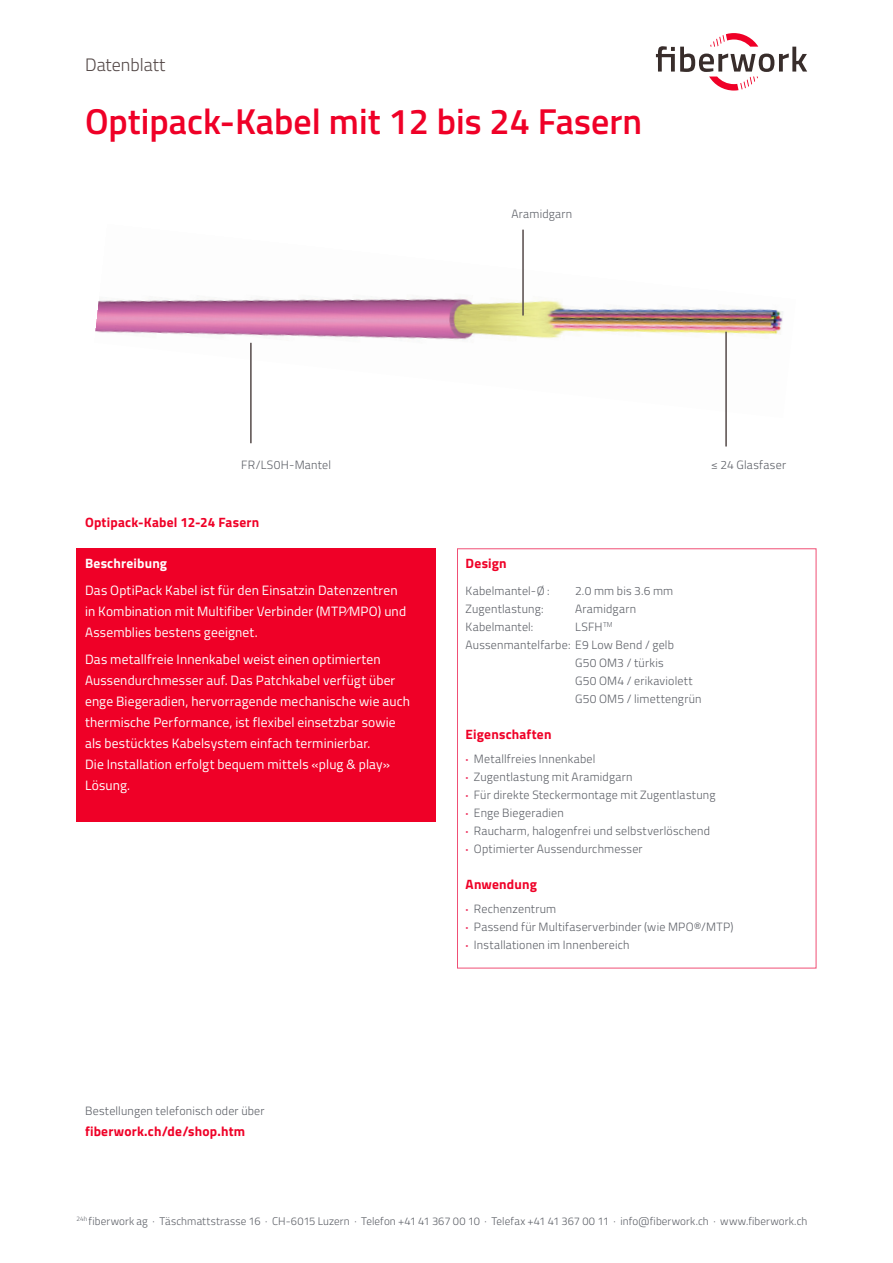
<style>
.page{position:relative;width:893px;height:1263px;background:#fff}
.page>*{position:absolute;margin:0;border:0;box-sizing:border-box;transform-origin:0 0}
.t1{font:600 36px "Titillium Web";color:#ef0027}
.t2{font:300 18px "Titillium Web";color:#554a49}
.t3{font:13.5px/21px "Titillium Web";letter-spacing:.01em;color:#fff}
.t4{font:700 13.5px "Titillium Web";letter-spacing:.015em;color:#ef0027}
.t5{font:700 13.5px "Titillium Web";letter-spacing:.015em;color:#fff}
.t6{font:300 12px "Titillium Web";letter-spacing:.015em;color:#5d6067}
.t7{font:300 11.1px "Titillium Web";letter-spacing:.01em;color:#5d6067}
.s1{font-weight:700;color:#f04f75}
</style>
<div class="page">
<svg style="left:656px;top:33px;width:151px;height:58px"></svg>
<img style="left:95px;top:229px;width:688px;height:114px">
<hr style="left:522px;top:230px;width:2px;height:85px;background:#554a49">
<hr style="left:725px;top:332px;width:2px;height:114px;background:#554a49">
<hr style="left:250px;top:343px;width:2px;height:100px;background:#554a49">
<div style="left:77px;top:548px;width:359px;height:273px;background:#ef0027"></div>
<div style="left:457px;top:548px;width:359px;height:420px;border:1px solid #f04f75"></div>
<h2 class="t2" style="left:85px;top:52px;width:82px">Datenblatt</h2>
<p class="t1" style="left:85px;top:95px;width:558px">Optipack-Kabel mit 12 bis 24 Fasern</p>
<p class="t6" style="left:511px;top:205px;width:62px">Aramidgarn</p>
<p class="t6" style="left:241px;top:456px;width:91px">FR/LS0H-Mantel</p>
<p class="t6" style="left:711px;top:456px;width:76px">≤ 24 Glasfaser</p>
<p class="t4" style="left:85px;top:512px;width:176px">Optipack-Kabel 12-24 Fasern</p>
<p class="t5" style="left:85px;top:553px;width:84px">Beschreibung</p>
<p class="t3" style="left:85px;top:579px;width:323px">Das OptiPack Kabel ist für den Einsatzin Datenzentren in Kombination mit Multifiber Verbinder (MTP/MPO) und<br>Assemblies bestens geeignet.</p>
<p class="t3" style="left:85px;top:648px;width:297px">Das metallfreie Innenkabel weist einen optimierten</p>
<p class="t3" style="left:85px;top:669px;width:312px">Aussendurchmesser auf. Das Patchkabel verfügt über</p>
<p class="t3" style="left:85px;top:690px;width:326px">enge Biegeradien, hervorragende mechanische wie auch</p>
<p class="t3" style="left:85px;top:711px;width:312px">thermische Performance, ist flexibel einsetzbar sowie</p>
<p class="t3" style="left:85px;top:732px;width:287px">als bestücktes Kabelsystem einfach terminierbar.</p>
<p class="t3" style="left:85px;top:753px;width:306px">Die Installation erfolgt bequem mittels «plug &amp; play»</p>
<p class="t3" style="left:85px;top:774px;width:47px">Lösung.</p>
<p class="t4" style="left:466px;top:553px;width:43px">Design</p>
<p class="t6" style="left:466px;top:582px;width:86px">Kabelmantel-Ø :</p>
<p class="t6" style="left:575px;top:582px;width:100px">2.0 mm bis 3.6 mm</p>
<p class="t6" style="left:466px;top:600px;width:79px">Zugentlastung:</p>
<p class="t6" style="left:575px;top:600px;width:62px">Aramidgarn</p>
<p class="t6" style="left:466px;top:618px;width:69px">Kabelmantel:</p>
<p class="t6" style="left:575px;top:618px;width:39px">LSFH<sup>TM</sup></p>
<p class="t6" style="left:466px;top:636px;width:210px">Aussenmantelfarbe: E9 Low Bend / gelb</p>
<p class="t6" style="left:575px;top:654px;width:90px">G50 OM3 / türkis</p>
<p class="t6" style="left:575px;top:672px;width:119px">G50 OM4 / erikaviolett</p>
<p class="t6" style="left:575px;top:690px;width:128px">G50 OM5 / limettengrün</p>
<p class="t4" style="left:466px;top:724px;width:87px">Eigenschaften</p>
<p class="t6" style="left:466px;top:750px;width:131px"><span class="s1">·</span> Metallfreies Innenkabel</p>
<p class="t6" style="left:466px;top:768px;width:168px"><span class="s1">·</span> Zugentlastung mit Aramidgarn</p>
<p class="t6" style="left:466px;top:786px;width:251px"><span class="s1">·</span> Für direkte Steckermontage mit Zugentlastung</p>
<p class="t6" style="left:466px;top:804px;width:100px"><span class="s1">·</span> Enge Biegeradien</p>
<p class="t6" style="left:466px;top:822px;width:246px"><span class="s1">·</span> Raucharm, halogenfrei und selbstverlöschend</p>
<p class="t6" style="left:466px;top:840px;width:179px"><span class="s1">·</span> Optimierter Aussendurchmesser</p>
<p class="t4" style="left:466px;top:874px;width:73px">Anwendung</p>
<p class="t6" style="left:466px;top:900px;width:92px"><span class="s1">·</span> Rechenzentrum</p>
<p class="t6" style="left:466px;top:918px;width:269px"><span class="s1">·</span> Passend für Multifaserverbinder (wie MPO®/MTP)</p>
<p class="t6" style="left:466px;top:936px;width:165px"><span class="s1">·</span> Installationen im Innenbereich</p>
<p class="t6" style="left:85px;top:1102px;width:181px">Bestellungen telefonisch oder über</p>
<p class="t4" style="left:85px;top:1121px;width:162px">fiberwork.ch/de/shop.htm</p>
<p class="t7" style="left:77px;top:1212px;width:732px"><sup>24h</sup> fiberwork ag · Täschmattstrasse 16 · CH-6015 Luzern · Telefon +41 41 367 00 10 · Telefax +41 41 367 00 11 · info@fiberwork.ch · www.fiberwork.ch</p>
</div>
